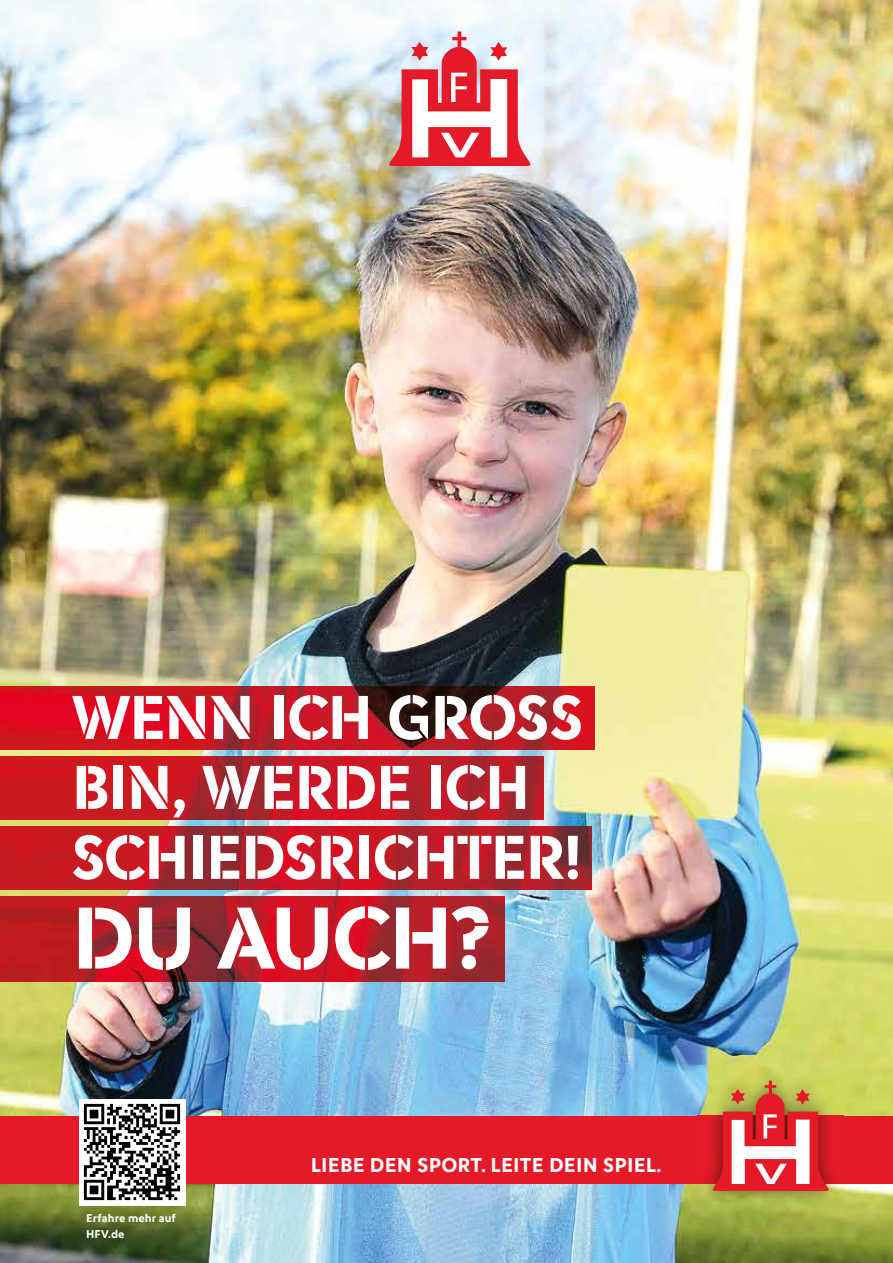
<style>
.page{position:relative;width:893px;height:1263px;background:#fff}
.page>*{position:absolute;margin:0;border:0;box-sizing:border-box;transform-origin:0 0}
.t1{font:88.35px "DFB Stencil";letter-spacing:-.035em;color:#fff}
.t2{font:62.25px "DFB Stencil";letter-spacing:-.03em;color:#fff}
.t3{font:700 20.25px "DFB Sans";letter-spacing:.015em;color:#fff}
.t4{font:700 11.4px/15.9px "DFB Sans";letter-spacing:.005em;color:#fff}
</style>
<div class="page">
<img style="left:0;top:0;width:893px;height:1263px">
<svg style="left:389px;top:31px;width:141px;height:135px"></svg>
<div style="left:0;top:1116px;width:893px;height:68px;background:#e51a28"></div>
<img style="left:698px;top:1066px;width:145px;height:141px">
<svg style="left:713px;top:1080px;width:116px;height:111px"></svg>
<div style="left:79px;top:1099px;width:107px;height:107px;background:#fff"></div>
<img style="left:83px;top:1103px;width:98px;height:98px">
<img style="left:0;top:827px;width:591px;height:62px">
<img style="left:0;top:896px;width:504px;height:85px">
<img style="left:0;top:757px;width:543px;height:62px">
<img style="left:0;top:687px;width:595px;height:62px">
<p class="t2" style="left:71px;top:680px;width:513px">WENN ICH GROß</p>
<p class="t2" style="left:71px;top:750px;width:460px">BIN, WERDE ICH</p>
<p class="t2" style="left:71px;top:820px;width:512px">SCHIEDSRICHTER!</p>
<h1 class="t1" style="left:71px;top:885px;width:422px">DU AUCH?</h1>
<p class="t4" style="left:86px;top:1210px;width:91px">Erfahre mehr auf<br>HFV.de</p>
<p class="t3" style="left:311px;top:1153px;width:352px">LIEBE DEN SPORT. LEITE DEIN SPIEL.</p>
</div>
